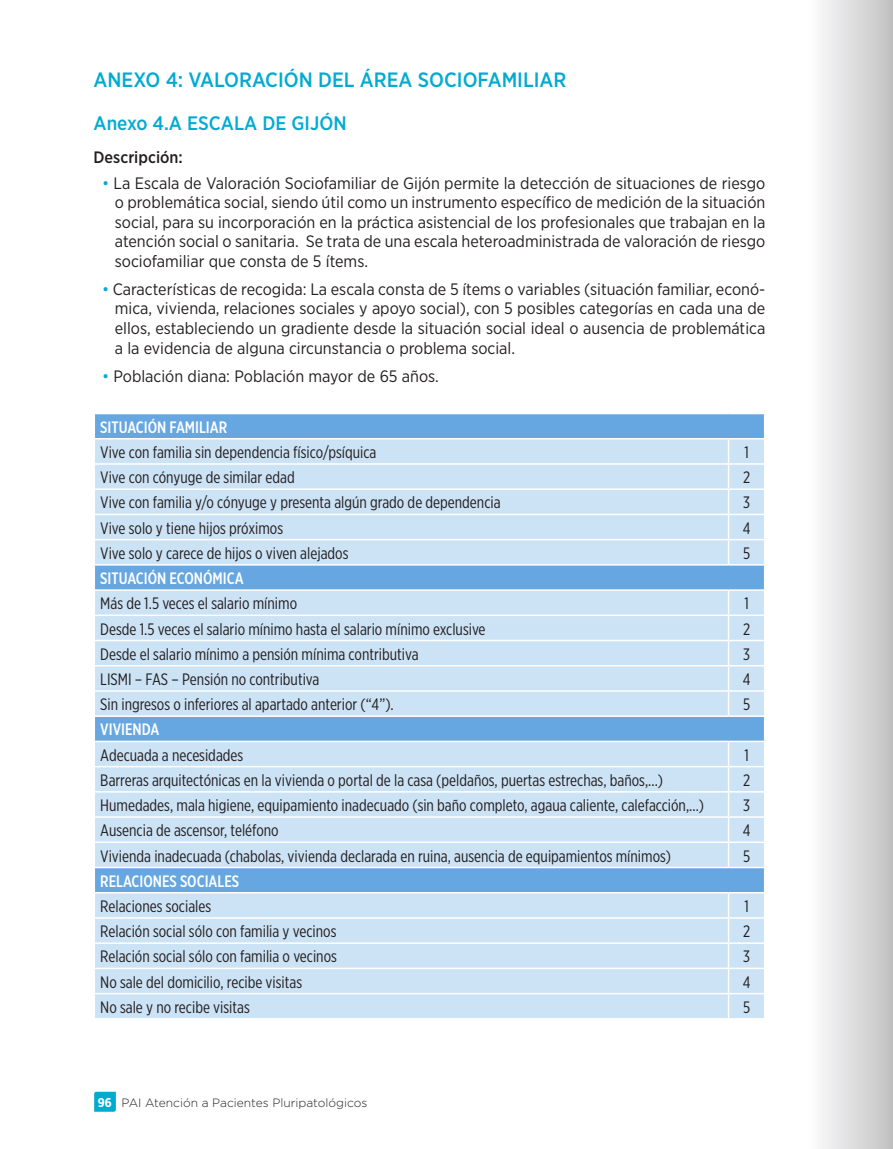
<style>
.page{position:relative;width:893px;height:1149px;background:#fff}
.page>*{position:absolute;margin:0;border:0;box-sizing:border-box;transform-origin:0 0}
.ANEXO_4{font:500 20.7px "Gotham Narrow";color:#00abd2}
.Heading_ANEXO4A{font:500 19.5px "Gotham Narrow";color:#00abd2}
.t1{font:16.5px "Gotham X Narrow";color:#231f20}
.t2{font:16.5px/19.5px "Gotham Narrow";color:#231f20;text-align:justify}
.t3{font:500 16.5px "Gotham X Narrow";color:#fff}
.t4{font:500 16.5px "Gotham Narrow";color:#231f20}
.t5{font:300 12px "Gotham";color:#231f20}
.s1{color:#00abd2}
.s2{font-family:"Gotham X Narrow";font-weight:700;font-size:12.75px;color:#fff}
</style>
<div class="page">
<svg style="left:94px;top:1091px;width:22px;height:20px"></svg>
<div style="left:95px;top:414px;width:669px;height:24px;background:#66a7e2"></div>
<svg style="left:95px;top:439px;width:669px;height:578px;background:#c0dbf2"></svg>
<hr style="left:94px;top:463px;width:635px;height:1px;background:#fff">
<hr style="left:729px;top:463px;width:36px;height:1px;background:#fff">
<hr style="left:94px;top:488px;width:635px;height:2px;background:#fff">
<hr style="left:729px;top:488px;width:36px;height:2px;background:#fff">
<hr style="left:94px;top:513px;width:635px;height:2px;background:#fff">
<hr style="left:729px;top:513px;width:36px;height:2px;background:#fff">
<hr style="left:94px;top:538px;width:635px;height:2px;background:#fff">
<hr style="left:729px;top:538px;width:36px;height:2px;background:#fff">
<svg style="left:728px;top:439px;width:1px;height:125px"></svg>
<hr style="left:94px;top:564px;width:635px;height:1px;background:#fff">
<hr style="left:729px;top:564px;width:36px;height:1px;background:#fff">
<hr style="left:94px;top:589px;width:635px;height:1px;background:#fff">
<hr style="left:729px;top:589px;width:36px;height:1px;background:#fff">
<hr style="left:94px;top:614px;width:635px;height:2px;background:#fff">
<hr style="left:729px;top:614px;width:36px;height:2px;background:#fff">
<hr style="left:94px;top:639px;width:635px;height:2px;background:#fff">
<hr style="left:729px;top:639px;width:36px;height:2px;background:#fff">
<hr style="left:94px;top:664px;width:635px;height:2px;background:#fff">
<hr style="left:729px;top:664px;width:36px;height:2px;background:#fff">
<hr style="left:94px;top:690px;width:635px;height:1px;background:#fff">
<hr style="left:729px;top:690px;width:36px;height:1px;background:#fff">
<svg style="left:728px;top:590px;width:1px;height:125px"></svg>
<hr style="left:94px;top:715px;width:635px;height:1px;background:#fff">
<hr style="left:729px;top:715px;width:36px;height:1px;background:#fff">
<hr style="left:94px;top:740px;width:635px;height:2px;background:#fff">
<hr style="left:729px;top:740px;width:36px;height:2px;background:#fff">
<hr style="left:94px;top:765px;width:635px;height:2px;background:#fff">
<hr style="left:729px;top:765px;width:36px;height:2px;background:#fff">
<hr style="left:94px;top:790px;width:635px;height:2px;background:#fff">
<hr style="left:729px;top:790px;width:36px;height:2px;background:#fff">
<hr style="left:94px;top:816px;width:635px;height:1px;background:#fff">
<hr style="left:729px;top:816px;width:36px;height:1px;background:#fff">
<hr style="left:94px;top:841px;width:635px;height:1px;background:#fff">
<hr style="left:729px;top:841px;width:36px;height:1px;background:#fff">
<svg style="left:728px;top:742px;width:1px;height:124px"></svg>
<hr style="left:94px;top:866px;width:635px;height:2px;background:#fff">
<hr style="left:729px;top:866px;width:36px;height:2px;background:#fff">
<hr style="left:94px;top:891px;width:635px;height:2px;background:#fff">
<hr style="left:729px;top:891px;width:36px;height:2px;background:#fff">
<hr style="left:94px;top:916px;width:635px;height:2px;background:#fff">
<hr style="left:729px;top:916px;width:36px;height:2px;background:#fff">
<hr style="left:94px;top:942px;width:635px;height:1px;background:#fff">
<hr style="left:729px;top:942px;width:36px;height:1px;background:#fff">
<hr style="left:94px;top:967px;width:635px;height:1px;background:#fff">
<hr style="left:729px;top:967px;width:36px;height:1px;background:#fff">
<hr style="left:94px;top:992px;width:635px;height:2px;background:#fff">
<hr style="left:729px;top:992px;width:36px;height:2px;background:#fff">
<svg style="left:728px;top:893px;width:1px;height:124px"></svg>
<div style="left:799px;top:0;width:94px;height:1148px;background:linear-gradient(to right,#fff,#c2c2c3)"></div>
<p class="ANEXO_4" style="left:94px;top:67px;width:474px">ANEXO 4: VALORACIÓN DEL ÁREA SOCIOFAMILIAR</p>
<p class="Heading_ANEXO4A" style="left:94px;top:111px;width:255px">Anexo 4.A ESCALA DE GIJÓN</p>
<p class="t4" style="left:94px;top:147px;width:91px">Descripción:</p>
<p class="t2" style="left:115px;top:173px;width:652px;text-indent:-13px"><span class="s1">•</span> La Escala de Valoración Sociofamiliar de Gijón permite la detección de situaciones de riesgo o problemática social, siendo útil como un instrumento específico de medición de la situación social, para su incorporación en la práctica asistencial de los profesionales que trabajan en la atención social o sanitaria. Se trata de una escala heteroadministrada de valoración de riesgo sociofamiliar que consta de 5 ítems.</p>
<p class="t2" style="left:115px;top:279px;width:652px;text-indent:-13px"><span class="s1">•</span> Características de recogida: La escala consta de 5 ítems o variables (situación familiar, econó&shy;mica, vivienda, relaciones sociales y apoyo social), con 5 posibles categorías en cada una de ellos, estableciendo un gradiente desde la situación social ideal o ausencia de problemática a la evidencia de alguna circunstancia o problema social.</p>
<p class="t2" style="left:102px;top:365px;width:338px"><span class="s1">•</span> Población diana: Población mayor de 65 años.</p>
<p class="t3" style="left:100px;top:417px;width:128px">SITUACIÓN FAMILIAR</p>
<p class="t1" style="left:100px;top:442px;width:278px">Vive con familia sin dependencia físico/psíquica</p>
<p class="t1" style="left:744px;top:442px;width:6px">1</p>
<p class="t1" style="left:100px;top:467px;width:196px">Vive con cónyuge de similar edad</p>
<p class="t1" style="left:743px;top:467px;width:9px">2</p>
<p class="t1" style="left:100px;top:492px;width:402px">Vive con familia y/o cónyuge y presenta algún grado de dependencia</p>
<p class="t1" style="left:743px;top:492px;width:8px">3</p>
<p class="t1" style="left:100px;top:518px;width:184px">Vive solo y tiene hijos próximos</p>
<p class="t1" style="left:743px;top:518px;width:9px">4</p>
<p class="t1" style="left:100px;top:543px;width:250px">Vive solo y carece de hijos o viven alejados</p>
<p class="t1" style="left:743px;top:543px;width:9px">5</p>
<p class="t3" style="left:100px;top:568px;width:145px">SITUACIÓN ECONÓMICA</p>
<p class="t1" style="left:100px;top:593px;width:198px">Más de 1.5 veces el salario mínimo</p>
<p class="t1" style="left:744px;top:593px;width:6px">1</p>
<p class="t1" style="left:100px;top:618px;width:387px">Desde 1.5 veces el salario mínimo hasta el salario mínimo exclusive</p>
<p class="t1" style="left:743px;top:618px;width:9px">2</p>
<p class="t1" style="left:100px;top:644px;width:320px">Desde el salario mínimo a pensión mínima contributiva</p>
<p class="t1" style="left:743px;top:644px;width:8px">3</p>
<p class="t1" style="left:100px;top:669px;width:221px">LISMI – FAS – Pensión no contributiva</p>
<p class="t1" style="left:743px;top:669px;width:9px">4</p>
<p class="t1" style="left:100px;top:694px;width:295px">Sin ingresos o inferiores al apartado anterior (“4”).</p>
<p class="t1" style="left:743px;top:694px;width:9px">5</p>
<p class="t3" style="left:100px;top:719px;width:61px">VIVIENDA</p>
<p class="t1" style="left:100px;top:744px;width:144px">Adecuada a necesidades</p>
<p class="t1" style="left:744px;top:744px;width:6px">1</p>
<p class="t1" style="left:100px;top:770px;width:564px">Barreras arquitectónicas en la vivienda o portal de la casa (peldaños, puertas estrechas, baños,...)</p>
<p class="t1" style="left:743px;top:770px;width:9px">2</p>
<p class="t1" style="left:100px;top:795px;width:605px">Humedades, mala higiene, equipamiento inadecuado (sin baño completo, agaua caliente, calefacción,...)</p>
<p class="t1" style="left:743px;top:795px;width:8px">3</p>
<p class="t1" style="left:100px;top:820px;width:180px">Ausencia de ascensor, teléfono</p>
<p class="t1" style="left:743px;top:820px;width:9px">4</p>
<p class="t1" style="left:100px;top:845px;width:572px">Vivienda inadecuada (chabolas, vivienda declarada en ruina, ausencia de equipamientos mínimos)</p>
<p class="t1" style="left:743px;top:845px;width:9px">5</p>
<p class="t3" style="left:100px;top:870px;width:140px">RELACIONES SOCIALES</p>
<p class="t1" style="left:100px;top:896px;width:112px">Relaciones sociales</p>
<p class="t1" style="left:744px;top:896px;width:6px">1</p>
<p class="t1" style="left:100px;top:921px;width:238px">Relación social sólo con familia y vecinos</p>
<p class="t1" style="left:743px;top:921px;width:9px">2</p>
<p class="t1" style="left:100px;top:946px;width:238px">Relación social sólo con familia o vecinos</p>
<p class="t1" style="left:743px;top:946px;width:8px">3</p>
<p class="t1" style="left:100px;top:971px;width:203px">No sale del domicilio, recibe visitas</p>
<p class="t1" style="left:743px;top:971px;width:9px">4</p>
<p class="t1" style="left:100px;top:996px;width:151px">No sale y no recibe visitas</p>
<p class="t1" style="left:743px;top:996px;width:9px">5</p>
<p class="t5" style="left:98px;top:1094px;width:271px"><span class="s2">96</span> PAI Atención a Pacientes Pluripatológicos</p>
</div>
